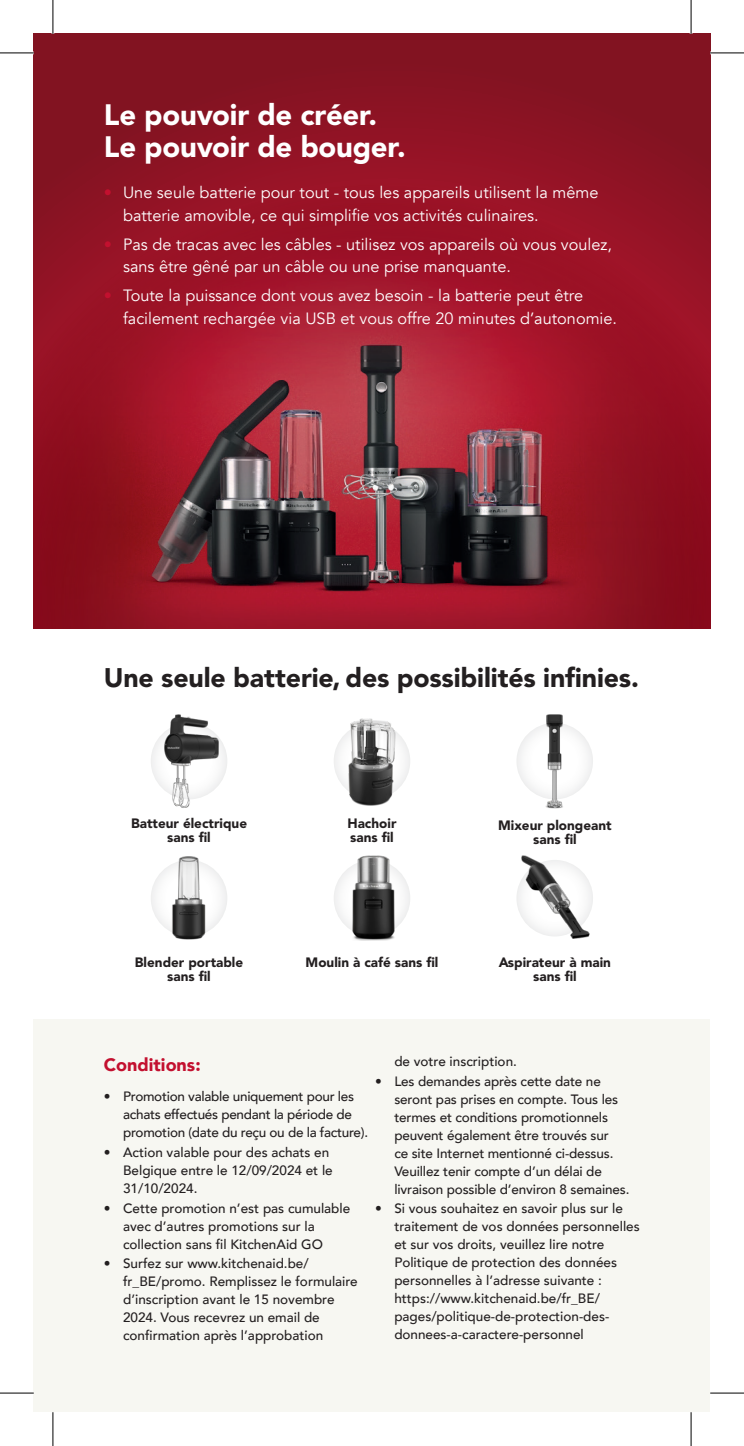
<style>
.page{position:relative;width:744px;height:1446px;background:#fff}
.page>*{position:absolute;margin:0;border:0;box-sizing:border-box;transform-origin:0 0}
.t1{font:900 29.25px/31.5px "Avenir LT Pro";letter-spacing:-.01em;color:#fff}
.t2{font:900 26.78px "Avenir LT Pro";letter-spacing:-.01em;color:#231f20}
.t3{font:900 18px "Avenir";color:#c3102f}
.t4{font:16.2px/22.5px "Avenir";color:#fff}
.t5{font:500 13.5px/18px "Avenir";color:#231f20}
.t6{font:900 13.5px/14.6px "Avenir LT Pro";color:#231f20;text-align:center}
.t7{font:500 13.5px/18px "Avenir";letter-spacing:-.02em;color:#231f20}
.s1{color:#c3102f}
</style>
<div class="page">
<div style="left:149px;top:719px;width:81px;height:81px;background:#76787b;opacity:.25"></div>
<div style="left:149px;top:856px;width:81px;height:81px;background:#76787b;opacity:.25"></div>
<div style="left:332px;top:719px;width:81px;height:81px;background:#76787b;opacity:.25"></div>
<div style="left:332px;top:856px;width:81px;height:81px;background:#76787b;opacity:.25"></div>
<div style="left:515px;top:719px;width:81px;height:81px;background:#76787b;opacity:.25"></div>
<div style="left:515px;top:856px;width:81px;height:81px;background:#76787b;opacity:.25"></div>
<div style="left:34px;top:34px;width:676px;height:594px;background:#821321"></div>
<div style="left:34px;top:1019px;width:676px;height:392px;background:#f7f7f2"></div>
<img style="left:34px;top:130px;width:676px;height:498px">
<img style="left:544px;top:714px;width:20px;height:95px">
<img style="left:162px;top:714px;width:59px;height:94px">
<img style="left:350px;top:855px;width:46px;height:85px">
<img style="left:348px;top:718px;width:48px;height:88px">
<img style="left:519px;top:855px;width:72px;height:84px">
<img style="left:170px;top:856px;width:39px;height:84px">
<hr style="left:0;top:53px;width:34px;height:1px;background:#000">
<hr style="left:710px;top:53px;width:34px;height:1px;background:#000">
<hr style="left:0;top:1392px;width:34px;height:1px;background:#000">
<hr style="left:710px;top:1392px;width:34px;height:1px;background:#000">
<hr style="left:53px;top:0;width:1px;height:34px;background:#000">
<hr style="left:53px;top:1411px;width:1px;height:34px;background:#000">
<hr style="left:690px;top:0;width:1px;height:34px;background:#000">
<hr style="left:690px;top:1411px;width:1px;height:34px;background:#000">
<p class="t1" style="left:104px;top:99px;width:303px">Le pouvoir de créer.<br>Le pouvoir de bouger.</p>
<p class="t4" style="left:123px;top:182px;width:477px;text-indent:-19px"><span class="s1">•</span> Une seule batterie pour tout - tous les appareils utilisent la même batterie amovible, ce qui simplifie vos activités culinaires.</p>
<p class="t4" style="left:123px;top:233px;width:490px;text-indent:-19px"><span class="s1">•</span> Pas de tracas avec les câbles - utilisez vos appareils où vous voulez, sans être gêné par un câble ou une prise manquante.</p>
<p class="t4" style="left:123px;top:284px;width:495px;text-indent:-19px"><span class="s1">•</span> Toute la puissance dont vous avez besoin - la batterie peut être facilement rechargée via USB et vous offre 20 minutes d’autonomie.</p>
<p class="t2" style="left:104px;top:661px;width:536px">Une seule batterie, des possibilités infinies.</p>
<p class="t6" style="left:131px;top:815px;width:117px">Batteur électrique sans fil</p>
<p class="t6" style="left:347px;top:815px;width:50px;text-align:left">Hachoir sans fil</p>
<p class="t6" style="left:498px;top:817px;width:115px">Mixeur plongeant sans fil</p>
<p class="t6" style="left:135px;top:954px;width:110px">Blender portable sans fil</p>
<p class="t6" style="left:305px;top:954px;width:134px">Moulin à café sans fil</p>
<p class="t6" style="left:499px;top:954px;width:113px">Aspirateur à main sans fil</p>
<p class="t3" style="left:104px;top:1048px;width:98px">Conditions:</p>
<p class="t7" style="left:123px;top:1086px;width:246px;text-indent:-19px">• Promotion valable uniquement pour les achats effectués pendant la période de promotion (date du reçu ou de la facture).</p>
<p class="t5" style="left:123px;top:1142px;width:211px;text-indent:-19px">• Action valable pour des achats en<br>Belgique entre le 12/09/2024 et le<br>31/10/2024.</p>
<p class="t5" style="left:123px;top:1197px;width:229px;text-indent:-19px">• Cette promotion n’est pas cumulable avec d’autres promotions sur la collection sans fil KitchenAid GO</p>
<p class="t5" style="left:123px;top:1253px;width:236px;text-indent:-19px">• Surfez sur www.kitchenaid.be/ fr_BE/promo. Remplissez le formulaire d’inscription avant le 15 novembre 2024. Vous recevrez un email de confirmation après l’approbation</p>
<p class="t5" style="left:394px;top:1051px;width:124px">de votre inscription.</p>
<p class="t5" style="left:394px;top:1071px;width:237px;text-indent:-19px">• Les demandes après cette date ne seront pas prises en compte. Tous les termes et conditions promotionnels peuvent également être trouvés sur<br>ce site Internet mentionné ci-dessus.<br>Veuillez tenir compte d’un délai de livraison possible d’environ 8 semaines.</p>
<p class="t5" style="left:394px;top:1198px;width:247px;text-indent:-19px">• Si vous souhaitez en savoir plus sur le traitement de vos données personnelles et sur vos droits, veuillez lire notre Politique de protection des données personnelles à l’adresse suivante : https://www.kitchenaid.be/fr_BE/ pages/politique-de-protection-des&shy;donnees-a-caractere-personnel</p>
</div>
